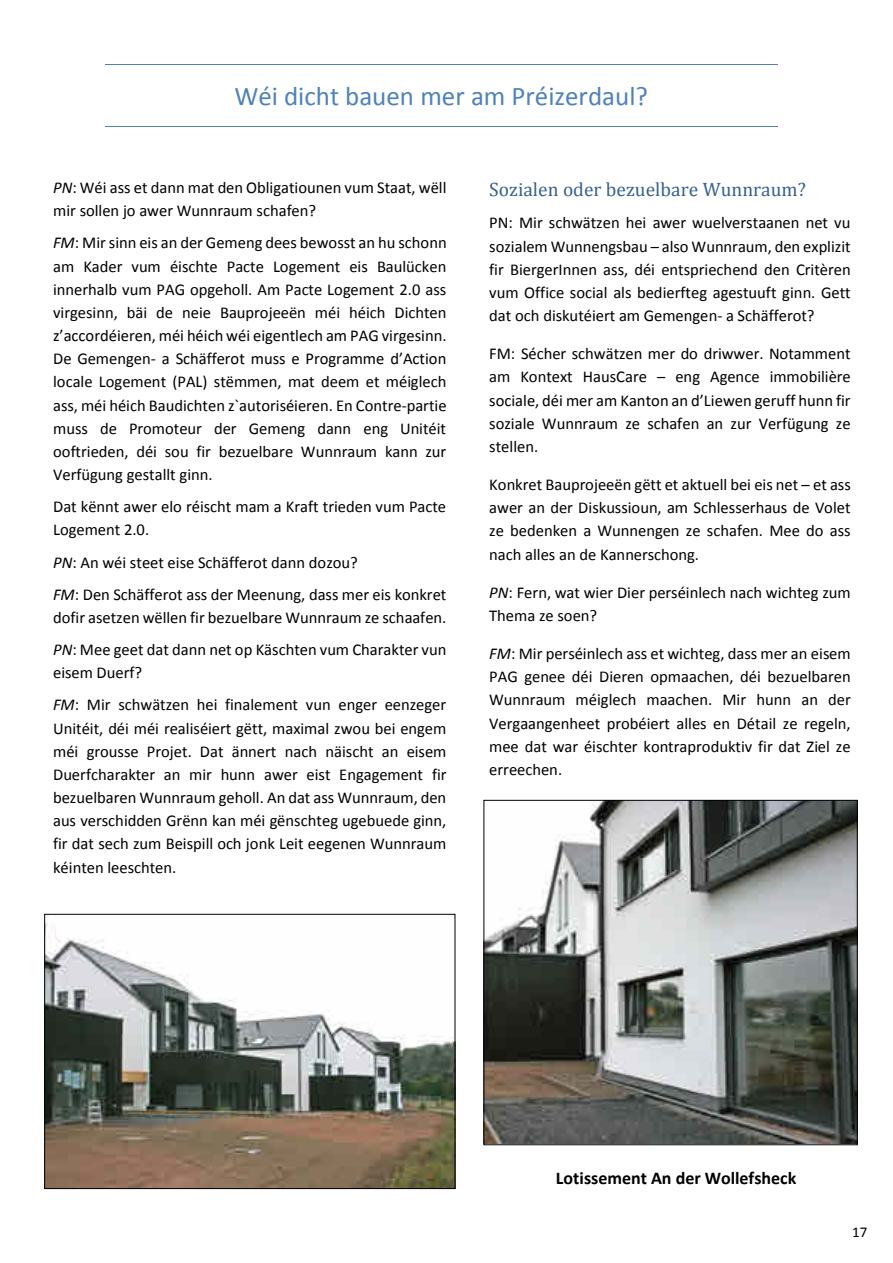
<style>
.page{position:relative;width:893px;height:1263px;background:#fff}
.page>*{position:absolute;margin:0;border:0;box-sizing:border-box;transform-origin:0 0}
.t1{font:27px "Calibri";color:#4e81be}
.t2{font:19.5px "Cambria";color:#366092}
.t3{font:700 18px "Calibri";color:#000}
.t4{font:16.5px/23.2px "Calibri";color:#000}
.t5{font:15px "Calibri";color:#000}
.s1{font-style:italic}
</style>
<div class="page">
<hr style="left:105px;top:64px;width:672px;height:1px;background:#4e81be">
<hr style="left:105px;top:126px;width:672px;height:1px;background:#4e81be">
<img style="left:46px;top:923px;width:407px;height:264px">
<div style="left:44px;top:914px;width:411px;height:275px;border:1px solid #000"></div>
<img style="left:485px;top:802px;width:371px;height:341px">
<div style="left:483px;top:800px;width:375px;height:345px;border:1px solid #000"></div>
<h1 class="t1" style="left:234px;top:80px;width:415px">Wéi dicht bauen mer am Préizerdaul?</h1>
<p class="t4" style="left:53px;top:175px;width:395px"><span class="s1">PN</span>: Wéi ass et dann mat den Obligatiounen vum Staat, wëll mir sollen jo awer Wunnraum schafen?</p>
<p class="t4" style="left:53px;top:231px;width:395px;text-align:justify"><span class="s1">FM</span>: Mir sinn eis an der Gemeng dees bewosst an hu schonn am Kader vum éischte Pacte Logement eis Baulücken innerhalb vum PAG opgeholl. Am Pacte Logement 2.0 ass virgesinn, bäi de neie Bauprojeeën méi héich Dichten z’accordéieren, méi héich wéi eigentlech am PAG virgesinn.<br>De Gemengen- a Schäfferot muss e Programme d’Action locale Logement (PAL) stëmmen, mat deem et méiglech ass, méi héich Baudichten z`autoriséieren. En Contre-partie muss de Promoteur der Gemeng dann eng Unitéit ooftrieden, déi sou fir bezuelbare Wunnraum kann zur Verfügung gestallt ginn.</p>
<p class="t4" style="left:53px;top:494px;width:395px">Dat kënnt awer elo réischt mam a Kraft trieden vum Pacte<br>Logement 2.0.</p>
<p class="t4" style="left:53px;top:545px;width:395px;line-height:32.1px"><span class="s1">PN</span>: An wéi steet eise Schäfferot dann dozou?<br><span class="s1">FM</span>: Den Schäfferot ass der Meenung, dass mer eis konkret</p>
<p class="t4" style="left:53px;top:600px;width:395px;line-height:32.2px">dofir asetzen wëllen fir bezuelbare Wunnraum ze schaafen.<br><span class="s1">PN</span>: Mee geet dat dann net op Käschten vum Charakter vun</p>
<p class="t4" style="left:53px;top:656px;width:395px;line-height:32.2px">eisem Duerf?<br><span class="s1">FM</span>: Mir schwätzen hei finalement vun enger eenzeger</p>
<p class="t4" style="left:53px;top:716px;width:395px;text-align:justify">Unitéit, déi méi realiséiert gëtt, maximal zwou bei engem méi grousse Projet. Dat ännert nach näischt an eisem Duerfcharakter an mir hunn awer eist Engagement fir bezuelbaren Wunnraum geholl. An dat ass Wunnraum, den aus verschidden Grënn kan méi gënschteg ugebuede ginn, fir dat sech zum Beispill och jonk Leit eegenen Wunnraum kéinten leeschten.</p>
<p class="t2" style="left:489px;top:178px;width:318px">Sozialen oder bezuelbare Wunnraum?</p>
<p class="t4" style="left:489px;top:210px;width:363px;text-align:justify">PN: Mir schwätzen hei awer wuelverstaanen net vu sozialem Wunnengsbau – also Wunnraum, den explizit fir BiergerInnen ass, déi entspriechend den Critèren vum Office social als bedierfteg agestuuft ginn. Gett dat och diskutéiert am Gemengen- a Schäfferot?</p>
<p class="t4" style="left:489px;top:341px;width:363px;text-align:justify">FM: Sécher schwätzen mer do driwwer. Notamment am Kontext HausCare – eng Agence immobilière sociale, déi mer am Kanton an d’Liewen geruff hunn fir soziale Wunnraum ze schafen an zur Verfügung ze stellen.</p>
<p class="t4" style="left:489px;top:472px;width:363px;text-align:justify">Konkret Bauprojeeën gëtt et aktuell bei eis net – et ass awer an der Diskussioun, am Schlesserhaus de Volet ze bedenken a Wunnengen ze schafen. Mee do ass nach alles an de Kannerschong.</p>
<p class="t4" style="left:489px;top:580px;width:363px"><span class="s1">PN</span>: Fern, wat wier Dier perséinlech nach wichteg zum<br>Thema ze soen?</p>
<p class="t4" style="left:489px;top:641px;width:363px;text-align:justify"><span class="s1">FM</span>: Mir perséinlech ass et wichteg, dass mer an eisem PAG genee déi Dieren opmaachen, déi bezuelbaren Wunnraum méiglech maachen. Mir hunn an der Vergaangenheet probéiert alles en Détail ze regeln, mee dat war éischter kontraproduktiv fir dat Ziel ze erreechen.</p>
<p class="t3" style="left:556px;top:1167px;width:242px">Lotissement An der Wollefsheck</p>
<p class="t5" style="left:852px;top:1223px;width:17px">17</p>
</div>
